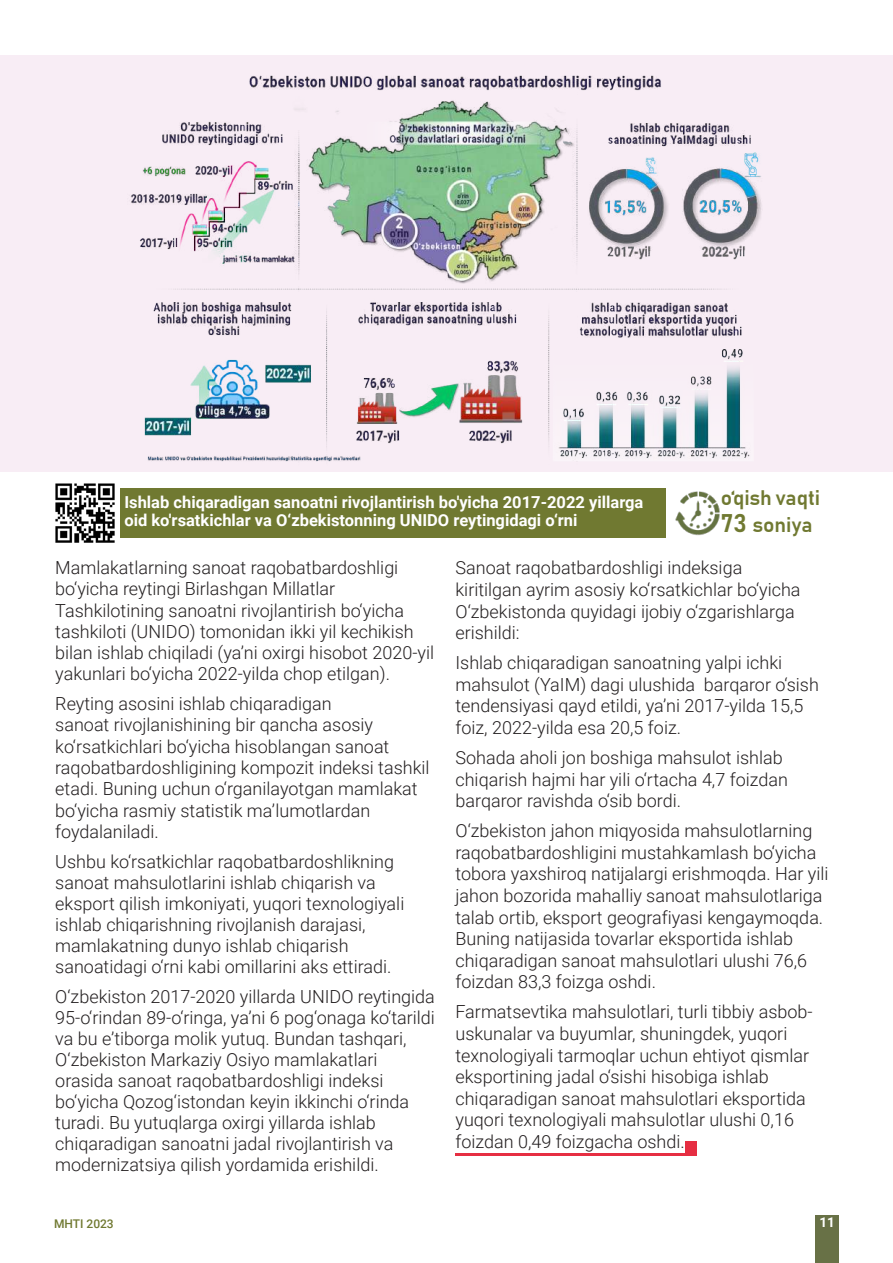
<style>
.page{position:relative;width:893px;height:1263px;background:#fff}
.page>*{position:absolute;margin:0;border:0;box-sizing:border-box;transform-origin:0 0}
.t1{font:21px "Bahnschrift";color:#707931}
.t2{font:300 18px/21.6px "Roboto";color:#231f20}
.t3{font:700 16.5px/18px "Roboto";color:#fff}
.t4{font:700 13.5px "Roboto";color:#fff}
.t5{font:500 12px "Roboto";color:#707931}
.s1{font-size:25.5px}
</style>
<div class="page">
<div style="left:815px;top:1215px;width:24px;height:48px;background:#687146"></div>
<div style="left:120px;top:488px;width:545px;height:50px;background:#707931"></div>
<img style="left:55px;top:483px;width:60px;height:60px">
<img style="left:675px;top:491px;width:45px;height:45px">
<div style="left:0;top:55px;width:893px;height:417px;background:#f8edf5"></div>
<img style="left:131px;top:75px;width:631px;height:387px">
<hr style="left:455px;top:1153px;width:242px;height:3px;background:#e62e42">
<div style="left:685px;top:1142px;width:12px;height:11px;background:#e62e42"></div>
<p class="t3" style="left:124px;top:492px;width:520px">Ishlab chiqaradigan sanoatni rivojlantirish bo'yicha 2017-2022 yillarga oid ko'rsatkichlar va O‘zbekistonning UNIDO reytingidagi o‘rni</p>
<p class="t1" style="left:721px;top:484px;width:101px">o‘qish vaqti</p>
<p class="t1" style="left:721px;top:512px;width:93px"><span class="s1">73</span> soniya</p>
<p class="t2" style="left:55px;top:557px;width:380px;line-height:21.1px">Mamlakatlarning sanoat raqobatbardoshligi bo‘yicha reytingi Birlashgan Millatlar Tashkilotining sanoatni rivojlantirish bo‘yicha tashkiloti (UNIDO) tomonidan ikki yil kechikish bilan ishlab chiqiladi (yaʼni oxirgi hisobot 2020-yil yakunlari bo‘yicha 2022-yilda chop etilgan).</p>
<p class="t2" style="left:55px;top:692px;width:376px">Reyting asosini ishlab chiqaradigan<br>sanoat rivojlanishining bir qancha asosiy ko‘rsatkichlari bo‘yicha hisoblangan sanoat raqobatbardoshligining kompozit indeksi tashkil etadi. Buning uchun o‘rganilayotgan mamlakat bo‘yicha rasmiy statistik ma’lumotlardan foydalaniladi.</p>
<p class="t2" style="left:55px;top:850px;width:351px;line-height:21.1px">Ushbu ko‘rsatkichlar raqobatbardoshlikning sanoat mahsulotlarini ishlab chiqarish va eksport qilish imkoniyati, yuqori texnologiyali ishlab chiqarishning rivojlanish darajasi, mamlakatning dunyo ishlab chiqarish sanoatidagi o‘rni kabi omillarini aks ettiradi.</p>
<p class="t2" style="left:55px;top:986px;width:381px;line-height:21px">O‘zbekiston 2017-2020 yillarda UNIDO reytingida 95-o‘rindan 89-o‘ringa, ya’ni 6 pog‘onaga ko‘tarildi va bu eʼtiborga molik yutuq. Bundan tashqari, O‘zbekiston Markaziy Osiyo mamlakatlari orasida sanoat raqobatbardoshligi indeksi bo‘yicha Qozog‘istondan keyin ikkinchi o‘rinda turadi. Bu yutuqlarga oxirgi yillarda ishlab chiqaradigan sanoatni jadal rivojlantirish va modernizatsiya qilish yordamida erishildi.</p>
<p class="t2" style="left:455px;top:556px;width:347px">Sanoat raqobatbardoshligi indeksiga kiritilgan ayrim asosiy ko‘rsatkichlar bo‘yicha O‘zbekistonda quyidagi ijobiy o‘zgarishlarga erishildi:</p>
<p class="t2" style="left:455px;top:651px;width:365px">Ishlab chiqaradigan sanoatning yalpi ichki mahsulot (YaIM) dagi ulushida barqaror o‘sish tendensiyasi qayd etildi, ya’ni 2017-yilda 15,5 foiz, 2022-yilda esa 20,5 foiz.</p>
<p class="t2" style="left:455px;top:746px;width:334px">Sohada aholi jon boshiga mahsulot ishlab chiqarish hajmi har yili o‘rtacha 4,7 foizdan barqaror ravishda o‘sib bordi.</p>
<p class="t2" style="left:455px;top:819px;width:374px">O‘zbekiston jahon miqyosida mahsulotlarning raqobatbardoshligini mustahkamlash bo‘yicha tobora yaxshiroq natijalargi erishmoqda. Har yili jahon bozorida mahalliy sanoat mahsulotlariga talab ortib, eksport geografiyasi kengaymoqda.<br>Buning natijasida tovarlar eksportida ishlab chiqaradigan sanoat mahsulotlari ulushi 76,6 foizdan 83,3 foizga oshdi.</p>
<p class="t2" style="left:455px;top:1000px;width:359px">Farmatsevtika mahsulotlari, turli tibbiy asbob&shy;uskunalar va buyumlar, shuningdek, yuqori texnologiyali tarmoqlar uchun ehtiyot qismlar eksportining jadal o‘sishi hisobiga ishlab chiqaradigan sanoat mahsulotlari eksportida yuqori texnologiyali mahsulotlar ulushi 0,16 foizdan 0,49 foizgacha oshdi.</p>
<p class="t5" style="left:54px;top:1215px;width:61px">MHTI 2023</p>
<p class="t4" style="left:819px;top:1212px;width:17px">11</p>
</div>
